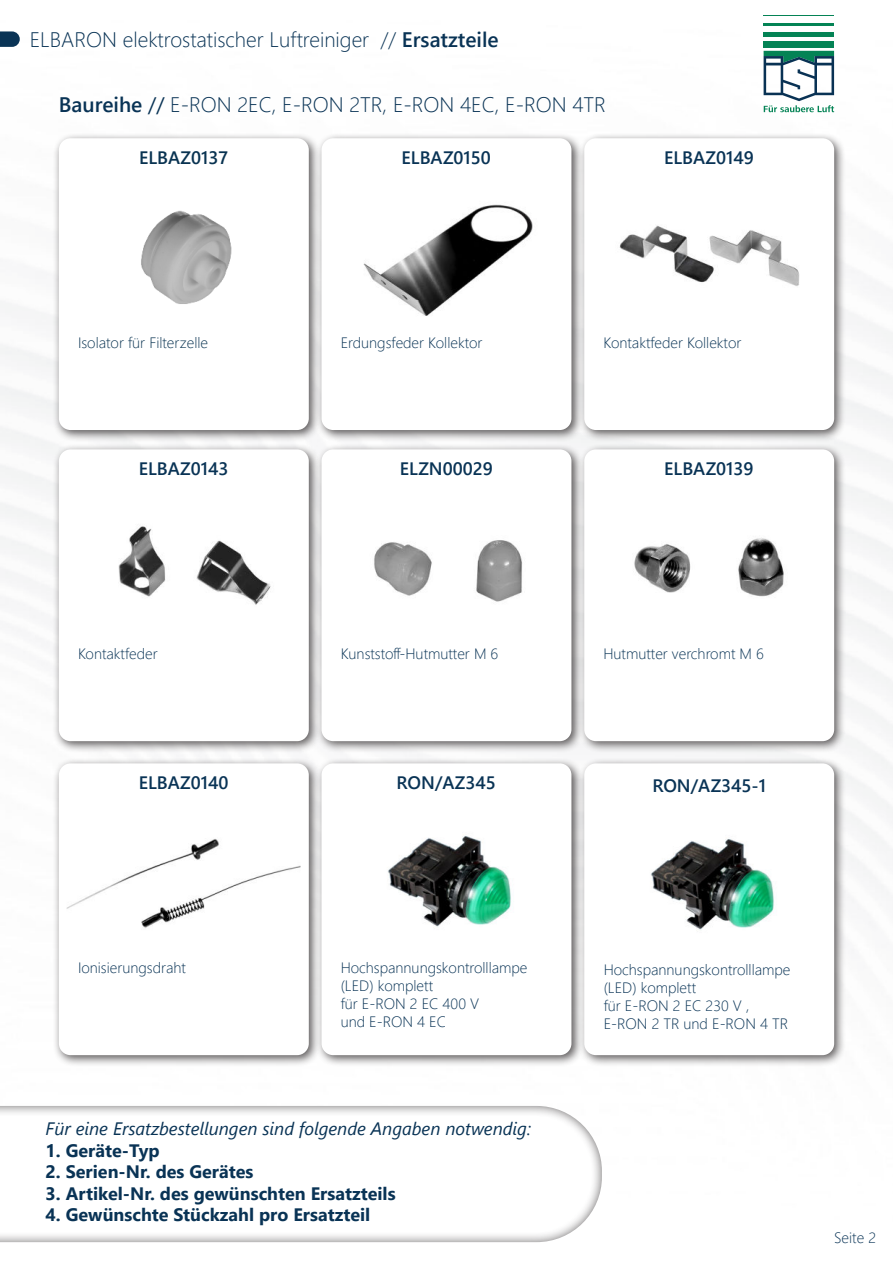
<style>
.page{position:relative;width:893px;height:1263px;background:#fff}
.page>*{position:absolute;margin:0;border:0;box-sizing:border-box;transform-origin:0 0}
.t1{font:300 21px "Segoe UI";color:#093355}
.t2{font:700 18px "Segoe UI";color:#093355}
.t3{font:600 18px "Segoe UI";color:#093355}
.t4{font:italic 18px "Segoe UI";color:#093355}
.t5{font:600 18px "Segoe UI";color:#093351}
.t6{font:300 15px/18px "Segoe UI";color:#093355}
.t7{font:300 15px "Segoe UI";color:#093351}
.s1{font-weight:600}
.s2{font-weight:400}
</style>
<div class="page">
<img style="left:0;top:15px;width:893px;height:887px">
<hr style="left:764px;top:15px;width:70px;height:1px;background:#048355">
<hr style="left:764px;top:23px;width:70px;height:3px;background:#048355">
<hr style="left:764px;top:33px;width:70px;height:4px;background:#048355">
<div style="left:764px;top:41px;width:70px;height:7px;background:#048355"></div>
<svg style="left:764px;top:51px;width:70px;height:61px"></svg>
<div style="left:53px;top:132px;width:268px;height:310px;background:#231f20;opacity:.75"></div>
<div style="left:59px;top:138px;width:250px;height:292px;background:#fff;border-radius:12px"></div>
<img style="left:141px;top:210px;width:91px;height:94px">
<div style="left:316px;top:132px;width:267px;height:310px;background:#231f20;opacity:.75"></div>
<div style="left:322px;top:138px;width:249px;height:292px;background:#fff;border-radius:12px"></div>
<img style="left:363px;top:204px;width:170px;height:112px">
<div style="left:578px;top:132px;width:268px;height:310px;background:#231f20;opacity:.75"></div>
<div style="left:584px;top:138px;width:250px;height:292px;background:#fff;border-radius:12px"></div>
<img style="left:619px;top:225px;width:181px;height:61px">
<div style="left:53px;top:443px;width:268px;height:310px;background:#231f20;opacity:.75"></div>
<div style="left:59px;top:449px;width:250px;height:292px;background:#fff;border-radius:12px"></div>
<img style="left:118px;top:526px;width:153px;height:79px">
<div style="left:316px;top:443px;width:267px;height:310px;background:#231f20;opacity:.75"></div>
<div style="left:322px;top:449px;width:249px;height:292px;background:#fff;border-radius:12px"></div>
<img style="left:374px;top:540px;width:149px;height:62px">
<div style="left:578px;top:443px;width:268px;height:310px;background:#231f20;opacity:.75"></div>
<div style="left:584px;top:449px;width:250px;height:292px;background:#fff;border-radius:12px"></div>
<img style="left:634px;top:537px;width:150px;height:60px">
<div style="left:53px;top:757px;width:268px;height:310px;background:#231f20;opacity:.75"></div>
<div style="left:59px;top:763px;width:250px;height:292px;background:#fff;border-radius:12px"></div>
<img style="left:67px;top:839px;width:233px;height:89px">
<div style="left:316px;top:757px;width:267px;height:310px;background:#231f20;opacity:.75"></div>
<div style="left:322px;top:763px;width:249px;height:292px;background:#fff;border-radius:12px"></div>
<img style="left:387px;top:836px;width:124px;height:91px">
<div style="left:578px;top:757px;width:268px;height:310px;background:#231f20;opacity:.75"></div>
<div style="left:584px;top:763px;width:250px;height:292px;background:#fff;border-radius:12px"></div>
<svg style="left:0;top:31px;width:20px;height:16px"></svg>
<svg style="left:0;top:1106px;width:602px;height:137px"></svg>
<img style="left:650px;top:839px;width:124px;height:91px">
<h1 class="t1" style="left:30px;top:31px;width:470px">ELBARON elektrostatischer Luftreiniger // <span class="s1">Ersatzteile</span></h1>
<h1 class="t1" style="left:59px;top:96px;width:549px"><span class="s1">Baureihe</span> <span class="s2">//</span> E-RON 2EC, E-RON 2TR, E-RON 4EC, E-RON 4TR</h1>
<p class="t5" style="left:139px;top:151px;width:90px">ELBAZ0137</p>
<p class="t3" style="left:402px;top:151px;width:91px">ELBAZ0150</p>
<p class="t3" style="left:664px;top:151px;width:91px">ELBAZ0149</p>
<p class="t7" style="left:78px;top:336px;width:132px">Isolator für Filterzelle</p>
<p class="t6" style="left:341px;top:335px;width:143px">Erdungsfeder Kollektor</p>
<p class="t6" style="left:603px;top:335px;width:139px">Kontaktfeder Kollektor</p>
<p class="t3" style="left:139px;top:462px;width:91px">ELBAZ0143</p>
<p class="t3" style="left:400px;top:462px;width:95px">ELZN00029</p>
<p class="t3" style="left:664px;top:462px;width:91px">ELBAZ0139</p>
<p class="t6" style="left:78px;top:646px;width:81px">Kontaktfeder</p>
<p class="t6" style="left:341px;top:643px;width:159px">Kunststoff-Hutmutter M 6</p>
<p class="t6" style="left:603px;top:643px;width:162px">Hutmutter verchromt M 6</p>
<p class="t3" style="left:139px;top:776px;width:91px">ELBAZ0140</p>
<p class="t3" style="left:397px;top:776px;width:101px">RON/AZ345</p>
<p class="t3" style="left:652px;top:779px;width:115px">RON/AZ345-1</p>
<p class="t6" style="left:78px;top:960px;width:109px">Ionisierungsdraht</p>
<p class="t6" style="left:341px;top:957px;width:188px">Hochspannungskontrolllampe (LED) komplett<br>für E-RON 2 EC 400 V<br>und E-RON 4 EC</p>
<p class="t6" style="left:604px;top:959px;width:188px">Hochspannungskontrolllampe (LED) komplett<br>für E-RON 2 EC 230 V ,<br>E-RON 2 TR und E-RON 4 TR</p>
<p class="t4" style="left:46px;top:1121px;width:487px">Für eine Ersatzbestellungen sind folgende Angaben notwendig:</p>
<p class="t2" style="left:46px;top:1143px;width:116px">1. Geräte-Typ</p>
<p class="t2" style="left:46px;top:1165px;width:209px">2. Serien-Nr. des Gerätes</p>
<p class="t2" style="left:46px;top:1186px;width:351px">3. Artikel-Nr. des gewünschten Ersatzteils</p>
<p class="t2" style="left:46px;top:1208px;width:326px">4. Gewünschte Stückzahl pro Ersatzteil</p>
<p class="t6" style="left:834px;top:1230px;width:43px">Seite 2</p>
</div>
